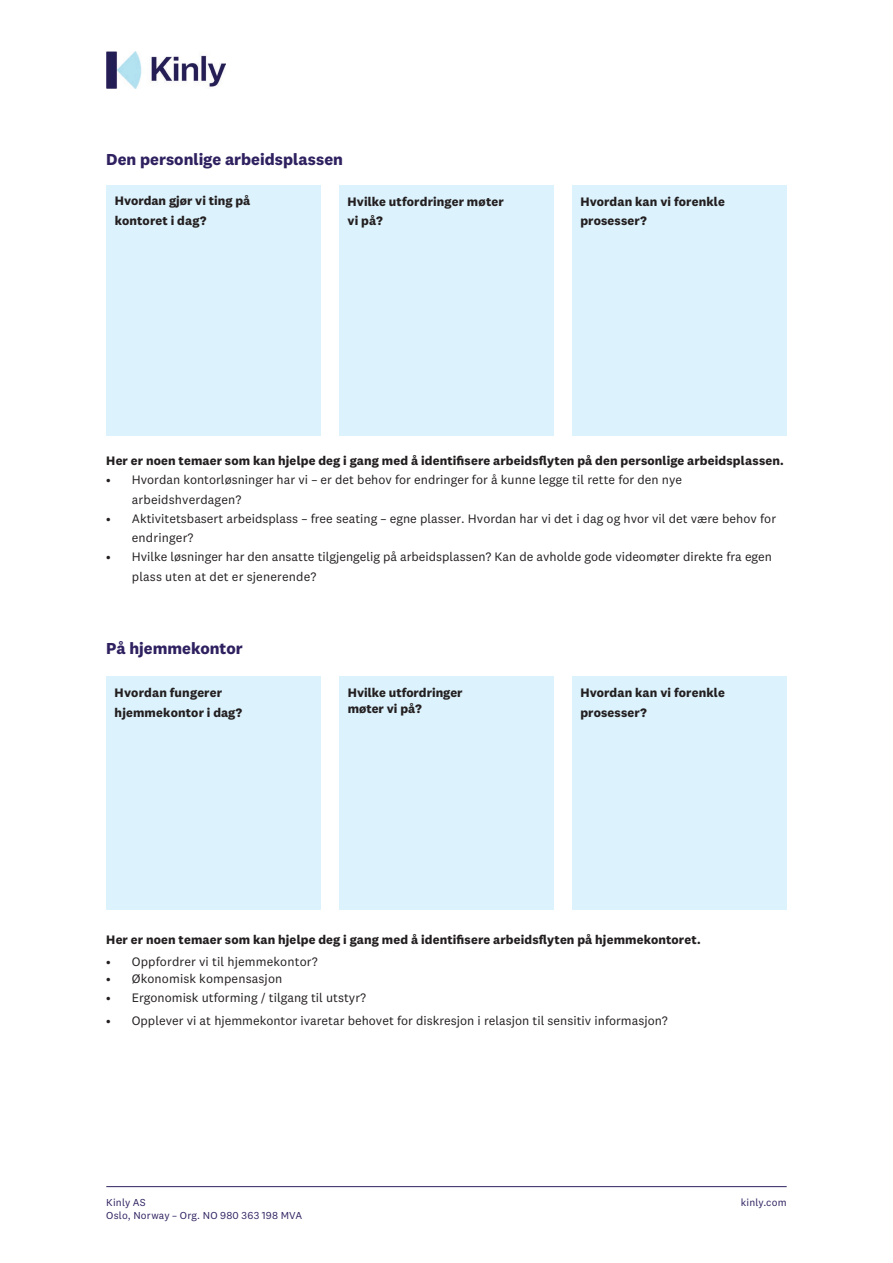
<style>
.page{position:relative;width:893px;height:1263px;background:#fff}
.page>*{position:absolute;margin:0;border:0;box-sizing:border-box;transform-origin:0 0}
.t1{font:700 16.5px "National 2";color:#2f2160}
.t2{font:12.75px/19.5px "National 2";color:#231f20}
.t3{font:700 12.75px/19.5px "National 2";letter-spacing:.01em;color:#231f20}
.t4{font:10.5px/12.6px "National 2";letter-spacing:.015em;color:#2f2160}
</style>
<div class="page">
<hr style="left:106px;top:1186px;width:681px;height:1px;background:#2f2160">
<img style="left:106px;top:52px;width:119px;height:37px">
<div style="left:106px;top:185px;width:215px;height:251px;background:#dcf2fc"></div>
<div style="left:106px;top:676px;width:215px;height:234px;background:#dcf2fc"></div>
<div style="left:339px;top:185px;width:215px;height:251px;background:#dcf2fc"></div>
<div style="left:339px;top:676px;width:215px;height:234px;background:#dcf2fc"></div>
<div style="left:572px;top:185px;width:215px;height:251px;background:#dcf2fc"></div>
<div style="left:572px;top:676px;width:215px;height:234px;background:#dcf2fc"></div>
<p class="t1" style="left:106px;top:149px;width:238px">Den personlige arbeidsplassen</p>
<p class="t3" style="left:115px;top:190px;width:137px;line-height:20.2px">Hvordan gjør vi ting på kontoret i dag?</p>
<p class="t3" style="left:348px;top:192px;width:158px">Hvilke utfordringer møter vi på?</p>
<p class="t3" style="left:580px;top:191px;width:146px">Hvordan kan vi forenkle prosesser?</p>
<p class="t3" style="left:106px;top:451px;width:679px">Her er noen temaer som kan hjelpe deg i gang med å identifisere arbeidsflyten på den personlige arbeidsplassen.</p>
<p class="t2" style="left:132px;top:470px;width:552px;text-indent:-26px">• Hvordan kontorløsninger har vi – er det behov for endringer for å kunne legge til rette for den nye arbeidshverdagen?</p>
<p class="t2" style="left:132px;top:509px;width:646px;text-indent:-26px">• Aktivitetsbasert arbeidsplass – free seating – egne plasser. Hvordan har vi det i dag og hvor vil det være behov for endringer?</p>
<p class="t2" style="left:132px;top:547px;width:642px;text-indent:-26px">• Hvilke løsninger har den ansatte tilgjengelig på arbeidsplassen? Kan de avholde gode videomøter direkte fra egen plass uten at det er sjenerende?</p>
<p class="t1" style="left:106px;top:638px;width:138px">På hjemmekontor</p>
<p class="t3" style="left:115px;top:683px;width:129px">Hvordan fungerer hjemmekontor i dag?</p>
<p class="t3" style="left:348px;top:685px;width:116px;line-height:15.3px">Hvilke utfordringer møter vi på?</p>
<p class="t3" style="left:580px;top:683px;width:146px">Hvordan kan vi forenkle prosesser?</p>
<p class="t3" style="left:106px;top:929px;width:596px">Her er noen temaer som kan hjelpe deg i gang med å identifisere arbeidsflyten på hjemmekontoret.</p>
<p class="t2" style="left:106px;top:952px;width:213px">• Oppfordrer vi til hjemmekontor?</p>
<p class="t2" style="left:106px;top:968px;width:178px">• Økonomisk kompensasjon</p>
<p class="t2" style="left:106px;top:988px;width:261px">• Ergonomisk utforming / tilgang til utstyr?</p>
<p class="t2" style="left:106px;top:1010px;width:563px">• Opplever vi at hjemmekontor ivaretar behovet for diskresjon i relasjon til sensitiv informasjon?</p>
<p class="t4" style="left:106px;top:1196px;width:198px">Kinly AS<br>Oslo, Norway – Org. NO 980 363 198 MVA</p>
<p class="t4" style="left:741px;top:1196px;width:47px">kinly.com</p>
</div>
